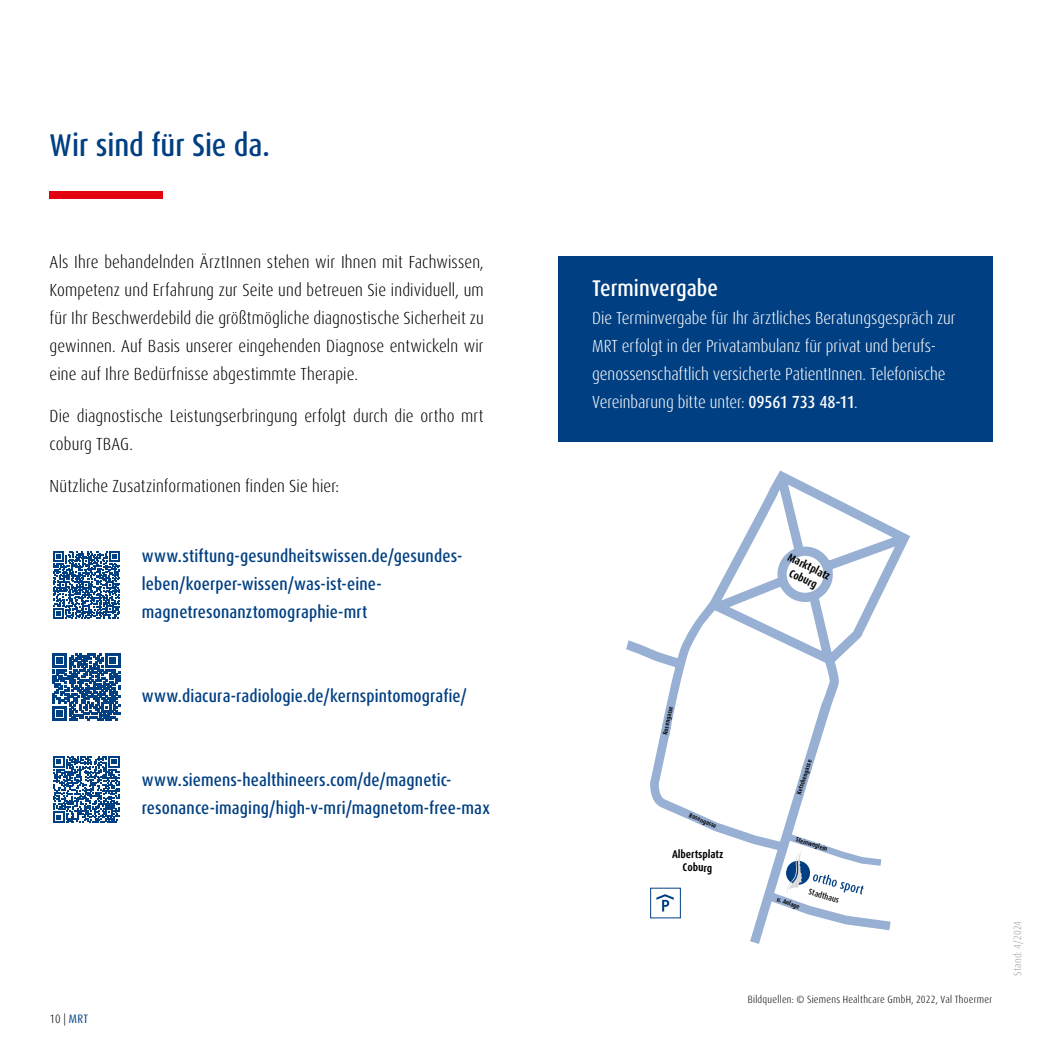
<style>
.page{position:relative;width:1042px;height:1042px;background:#fff}
.page>*{position:absolute;margin:0;border:0;box-sizing:border-box;transform-origin:0 0}
.t1{font:500 condensed 31.5px "Dax OT";color:#003f82}
.t2{font:500 condensed 22.75px "Dax OT";color:#fff}
.t3{font:300 condensed 17.5px/28px "Dax OT";letter-spacing:.01em;color:#000;text-align:justify}
.t4{font:500 condensed 17.5px/28px "Dax OT";letter-spacing:.01em;color:#003f82}
.t5{font:300 condensed 17.5px/28px "Dax OT";color:#fff}
.t6{font:300 condensed 12.25px "Dax OT";color:#000}
.t7{font:700 condensed 11.2px/13.5px "Dax OT";color:#000;text-align:center}
.t8{font:300 condensed 10.5px "Dax OT";letter-spacing:.03em;color:#000}
.t9{font:300 condensed 10.5px "Dax OT";letter-spacing:.02em;color:#9c9d9d}
.t10{font:500 condensed 8.4px "Dax OT";color:#000}
.t11{font:700 condensed 6.48px "Dax OT";color:#000}
.s1{font-weight:400;color:#003f82}
.s2{font-weight:500}
</style>
<div class="page">
<div style="left:558px;top:256px;width:434px;height:185px;background:#003f82"></div>
<div style="left:50px;top:192px;width:113px;height:7px;background:#e3000f"></div>
<svg style="left:53px;top:552px;width:67px;height:66px"></svg>
<svg style="left:53px;top:653px;width:67px;height:67px"></svg>
<svg style="left:53px;top:756px;width:67px;height:67px"></svg>
<svg style="left:626px;top:470px;width:284px;height:243px"></svg>
<svg style="left:650px;top:713px;width:241px;height:231px"></svg>
<h1 class="t1" style="left:50px;top:125px;width:222px">Wir sind für Sie da.</h1>
<p class="t3" style="left:50px;top:248px;width:436px">Als Ihre behandelnden ÄrztInnen stehen wir Ihnen mit Fachwissen, Kompetenz und Erfahrung zur Seite und betreuen Sie individuell, um für Ihr Beschwerdebild die größtmögliche diagnostische Sicherheit zu gewinnen. Auf Basis unserer eingehenden Diagnose entwickeln wir eine auf Ihre Bedürfnisse abgestimmte Therapie.</p>
<p class="t3" style="left:50px;top:402px;width:436px">Die diagnostische Leistungserbringung erfolgt durch die ortho mrt coburg TBAG.</p>
<p class="t3" style="left:50px;top:472px;width:291px">Nützliche Zusatzinformationen finden Sie hier:</p>
<p class="t4" style="left:142px;top:542px;width:322px">www.stiftung-gesundheitswissen.de/gesundes&shy;leben/koerper-wissen/was-ist-eine&shy;magnetresonanztomographie-mrt</p>
<p class="t4" style="left:142px;top:682px;width:327px">www.diacura-radiologie.de/kernspintomografie/</p>
<p class="t4" style="left:142px;top:766px;width:349px">www.siemens-healthineers.com/de/magnetic&shy;resonance-imaging/high-v-mri/magnetom-free-max</p>
<p class="t6" style="left:50px;top:1011px;width:40px">10 | <span class="s1">MRT</span></p>
<h2 class="t2" style="left:592px;top:274px;width:127px">Terminvergabe</h2>
<p class="t5" style="left:592px;top:304px;width:365px">Die Terminvergabe für Ihr ärztliches Beratungsgespräch zur MRT erfolgt in der Privatambulanz für privat und berufs&shy;genossenschaftlich versicherte PatientInnen. Telefonische Vereinbarung bitte unter: <span class="s2">09561 733 48-11</span>.</p>
<p class="t7" style="left:791px;top:550px;width:47px;rotate:26deg">Marktplatz<br>Coburg</p>
<p class="t11" style="left:661px;top:734px;width:31px;rotate:-78deg">Rosengasse</p>
<p class="t11" style="left:691px;top:811px;width:31px;rotate:24deg">Rosengasse</p>
<p class="t7" style="left:672px;top:847px;width:53px;rotate:1deg">Albertsplatz<br>Coburg</p>
<p class="t11" style="left:794px;top:793px;width:38px;rotate:-72deg">Ketschengasse</p>
<p class="t11" style="left:797px;top:835px;width:34px;rotate:18deg">Steinweglein</p>
<p class="t11" style="left:778px;top:895px;width:25px;rotate:20deg">u. Anlage</p>
<p class="t10" style="left:810px;top:886px;width:33px;rotate:16deg">Stadthaus</p>
<p class="t8" style="left:747px;top:992px;width:246px">Bildquellen: © Siemens Healthcare GmbH, 2022, Val Thoermer</p>
<p class="t9" style="left:1011px;top:975px;width:56px;rotate:-90deg">Stand: 4/2024</p>
</div>
